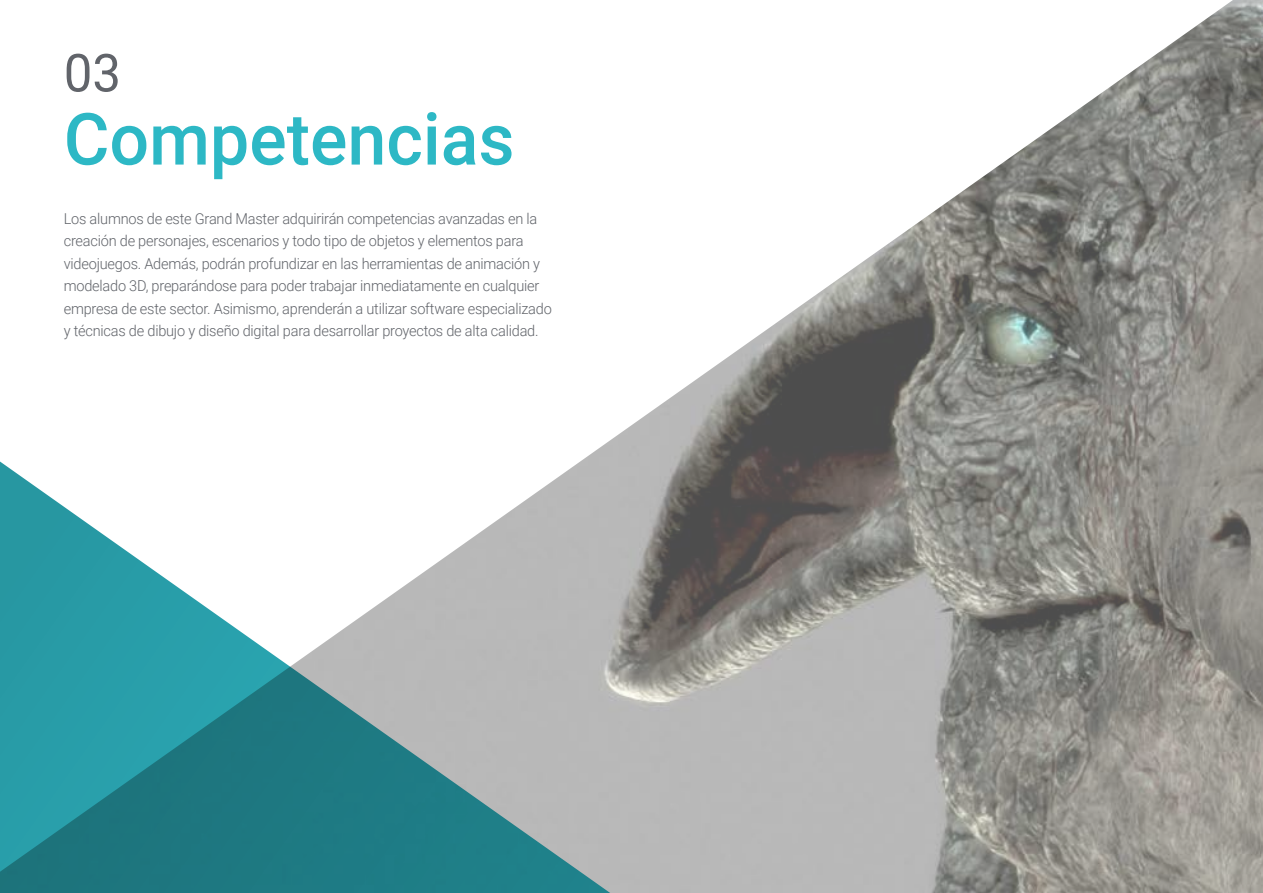
<style>
.page{position:relative;width:1263px;height:893px;background:#fff}
.page>*{position:absolute;margin:0;border:0;box-sizing:border-box;transform-origin:0 0}
.t1{font:500 72px "Roboto";color:#2db8c5}
.t2{font:52.5px "Roboto";color:#61646a}
.t3{font:300 15px/22.5px "Roboto";letter-spacing:-.015em;color:#61646a}
</style>
<div class="page">
<img style="left:602px;top:0;width:661px;height:893px">
<svg style="left:0;top:446px;width:640px;height:447px"></svg>
<h2 class="t2" style="left:64px;top:36px;width:59px">03</h2>
<h1 class="t1" style="left:64px;top:89px;width:452px">Competencias</h1>
<p class="t3" style="left:64px;top:207px;width:490px">Los alumnos de este Grand Master adquirirán competencias avanzadas en la creación de personajes, escenarios y todo tipo de objetos y elementos para videojuegos. Además, podrán profundizar en las herramientas de animación y modelado 3D, preparándose para poder trabajar inmediatamente en cualquier empresa de este sector. Asimismo, aprenderán a utilizar software especializado y técnicas de dibujo y diseño digital para desarrollar proyectos de alta calidad.</p>
</div>
